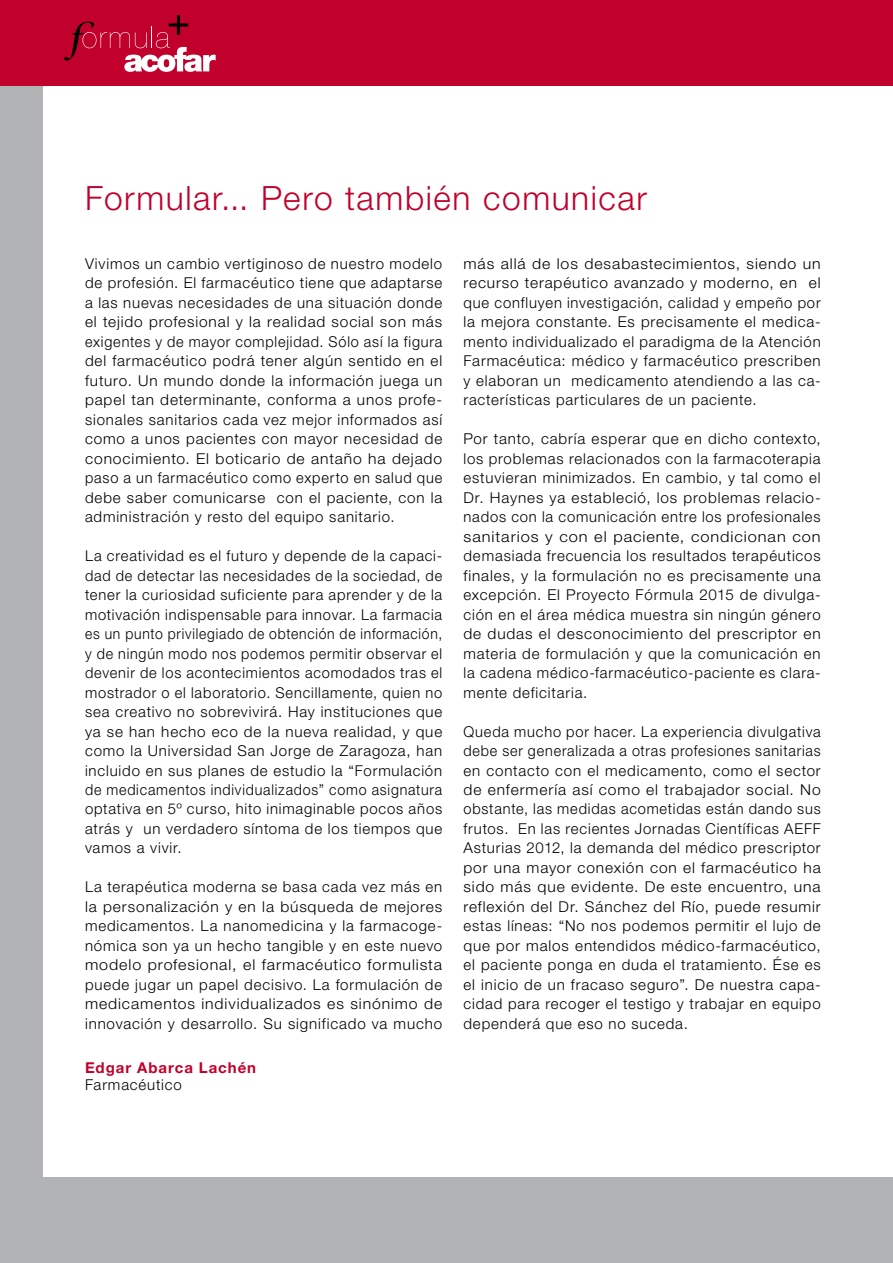
<style>
.page{position:relative;width:893px;height:1263px;background:#fff}
.page>*{position:absolute;margin:0;border:0;box-sizing:border-box;transform-origin:0 0}
.t1{font:300 33.45px "Helvetica Neue LT Std";letter-spacing:.045em;color:#c1002b}
.t2{font:300 15px/19.5px "Helvetica Neue LT Std";letter-spacing:.055em;color:#000;text-align:justify}
.t3{font:300 15px/19.5px "Helvetica Neue LT Std";letter-spacing:.055em;color:#000;text-align:justify;scale:1.06 1}
.t4{font:700 15px "Helvetica Neue LT Std";letter-spacing:.065em;color:#c1002b}
</style>
<div class="page">
<div style="left:0;top:9px;width:42px;height:1254px;background:#b1b3b4"></div>
<div style="left:0;top:1178px;width:892px;height:85px;background:#b1b3b4"></div>
<div style="left:0;top:0;width:892px;height:85px;background:#c1002b"></div>
<svg style="left:64px;top:15px;width:152px;height:57px"></svg>
<h1 class="t1" style="left:85px;top:180px;width:563px">Formular... Pero también comunicar</h1>
<p class="t2" style="left:85px;top:254px;width:358px">Vivimos un cambio vertiginoso de nuestro modelo de profesión. El farmacéutico tiene que adaptarse a las nuevas necesidades de una situación donde el tejido profesional y la realidad social son más exigentes y de mayor complejidad. Sólo así la figura del farmacéutico podrá tener algún sentido en el futuro. Un mundo donde la información juega un papel tan determinante, conforma a unos profe&shy;sionales sanitarios cada vez mejor informados así como a unos pacientes con mayor necesidad de conocimiento. El boticario de antaño ha dejado paso a un farmacéutico como experto en salud que debe saber comunicarse con el paciente, con la administración y resto del equipo sanitario.</p>
<p class="t2" style="left:85px;top:546px;width:359px">La creatividad es el futuro y depende de la capaci&shy;dad de detectar las necesidades de la sociedad, de tener la curiosidad suficiente para aprender y de la motivación indispensable para innovar. La farmacia es un punto privilegiado de obtención de información, y de ningún modo nos podemos permitir observar el devenir de los acontecimientos acomodados tras el mostrador o el laboratorio. Sencillamente, quien no sea creativo no sobrevivirá. Hay instituciones que ya se han hecho eco de la nueva realidad, y que como la Universidad San Jorge de Zaragoza, han incluido en sus planes de estudio la “Formulación de medicamentos individualizados” como asignatura optativa en 5º curso, hito inimaginable pocos años atrás y un verdadero síntoma de los tiempos que vamos a vivir.</p>
<p class="t2" style="left:85px;top:877px;width:358px">La terapéutica moderna se basa cada vez más en la personalización y en la búsqueda de mejores medicamentos. La nanomedicina y la farmacoge&shy;nómica son ya un hecho tangible y en este nuevo modelo profesional, el farmacéutico formulista puede jugar un papel decisivo. La formulación de medicamentos individualizados es sinónimo de innovación y desarrollo. Su significado va mucho</p>
<p class="t4" style="left:85px;top:1062px;width:173px">Edgar Abarca Lachén</p>
<p class="t2" style="left:85px;top:1075px;width:98px">Farmacéutico</p>
<p class="t3" style="left:463px;top:254px;width:338px">más allá de los desabastecimientos, siendo un recurso terapéutico avanzado y moderno, en el que confluyen investigación, calidad y empeño por la mejora constante. Es precisamente el medica&shy;mento individualizado el paradigma de la Atención Farmacéutica: médico y farmacéutico prescriben y elaboran un medicamento atendiendo a las ca&shy;racterísticas particulares de un paciente.</p>
<p class="t2" style="left:463px;top:429px;width:359px">Por tanto, cabría esperar que en dicho contexto, los problemas relacionados con la farmacoterapia estuvieran minimizados. En cambio, y tal como el Dr. Haynes ya estableció, los problemas relacio&shy;nados con la comunicación entre los profesionales sanitarios y con el paciente, condicionan con demasiada frecuencia los resultados terapéuticos finales, y la formulación no es precisamente una excepción. El Proyecto Fórmula 2015 de divulga&shy;ción en el área médica muestra sin ningún género de dudas el desconocimiento del prescriptor en materia de formulación y que la comunicación en la cadena médico-farmacéutico-paciente es clara&shy;mente deficitaria.</p>
<p class="t2" style="left:463px;top:721px;width:359px">Queda mucho por hacer. La experiencia divulgativa debe ser generalizada a otras profesiones sanitarias en contacto con el medicamento, como el sector de enfermería así como el trabajador social. No obstante, las medidas acometidas están dando sus frutos. En las recientes Jornadas Científicas AEFF Asturias 2012, la demanda del médico prescriptor por una mayor conexión con el farmacéutico ha sido más que evidente. De este encuentro, una reflexión del Dr. Sánchez del Río, puede resumir estas líneas: “No nos podemos permitir el lujo de que por malos entendidos médico-farmacéutico, el paciente ponga en duda el tratamiento. Ése es el inicio de un fracaso seguro”. De nuestra capa&shy;cidad para recoger el testigo y trabajar en equipo dependerá que eso no suceda.</p>
</div>
